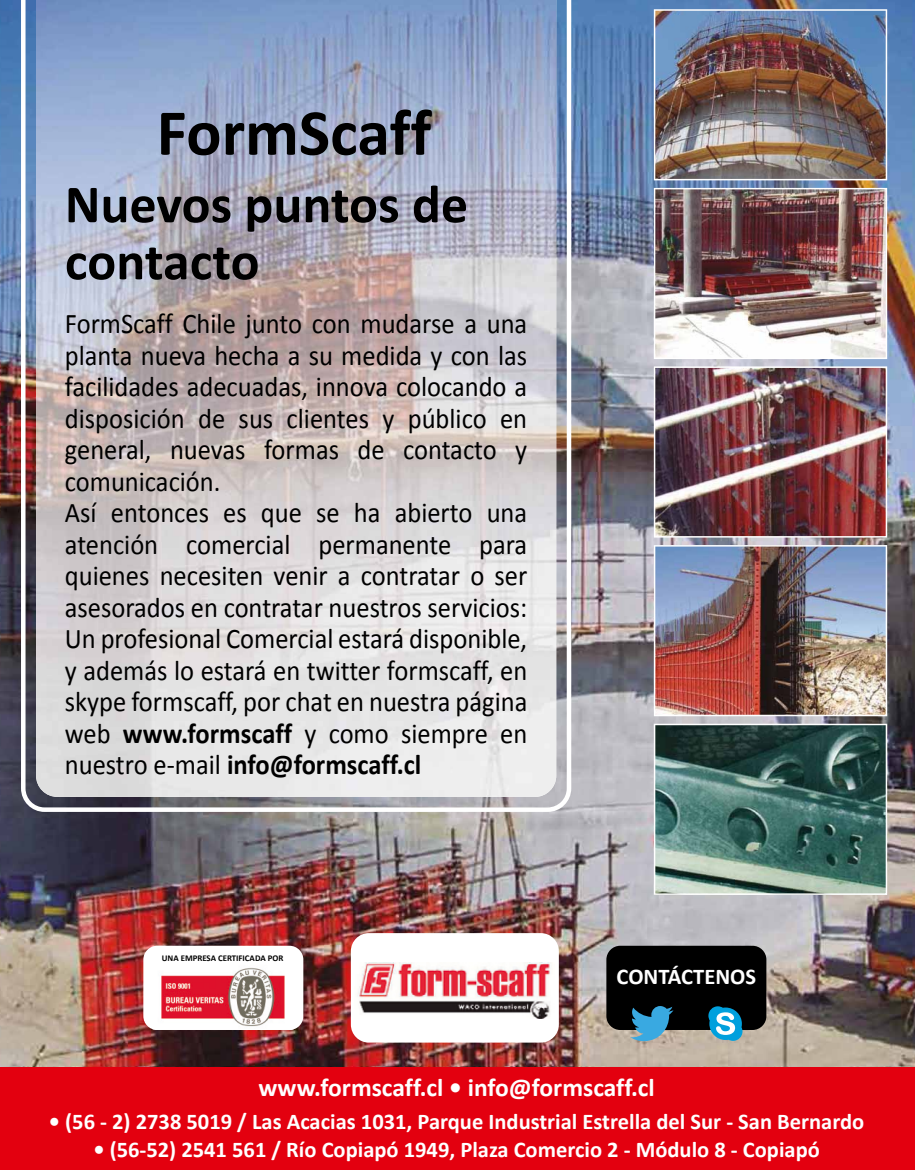
<style>
.page{position:relative;width:915px;height:1170px;background:#fff}
.page>*{position:absolute;margin:0;border:0;box-sizing:border-box;transform-origin:0 0}
.t1{font:700 66px "Calibri";color:#000}
.t2{font:700 54px/57px "Calibri";color:#000}
.t3{font:28.5px/31.5px "Calibri";color:#000;scale:.93 1}
.t4{font:700 25.5px "Calibri";color:#fff}
.t5{font:700 22.5px "Calibri";color:#fff}
.t6{font:700 8.85px "Calibri";color:#000}
.s1{font-weight:700}
</style>
<div class="page">
<img style="left:0;top:0;width:914px;height:1067px">
<img style="left:21px;top:0;width:550px;height:811px">
<img style="left:653px;top:9px;width:233px;height:171px">
<img style="left:653px;top:188px;width:233px;height:171px">
<img style="left:653px;top:545px;width:233px;height:171px">
<svg style="left:653px;top:723px;width:233px;height:171px;background:#4e716b"></svg>
<img style="left:653px;top:366px;width:233px;height:171px">
<div style="left:0;top:1067px;width:914px;height:102px;background:#e3000f"></div>
<div style="left:606px;top:945px;width:160px;height:84px;background:#000;border-radius:14px"></div>
<svg style="left:708px;top:1006px;width:34px;height:34px"></svg>
<svg style="left:630px;top:1006px;width:43px;height:35px"></svg>
<div style="left:143px;top:945px;width:160px;height:84px;background:#fff;border-radius:14px"></div>
<img style="left:152px;top:967px;width:133px;height:62px">
<div style="left:351px;top:933px;width:207px;height:109px;background:#fff;border-radius:18px"></div>
<img style="left:357px;top:962px;width:193px;height:55px">
<img style="left:36px;top:0;width:520px;height:796px">
<h1 class="t1" style="left:156px;top:92px;width:276px">FormScaff</h1>
<h2 class="t2" style="left:65px;top:173px;width:404px">Nuevos puntos de contacto</h2>
<p class="t3" style="left:65px;top:306px;width:498px">FormScaff Chile junto con mudarse a una planta nueva hecha a su medida y con las facilidades adecuadas, innova colocando a disposición de sus clientes y público en general, nuevas formas de contacto y comunicación.<br>Así entonces es que se ha abierto una atención comercial permanente para quienes necesiten venir a contratar o ser asesorados en contratar nuestros servicios:<br>Un profesional Comercial estará disponible, y además lo estará en twitter formscaff, en skype formscaff, por chat en nuestra página web <span class="s1">www.formscaff</span> y como siempre en nuestro e-mail <span class="s1">info@formscaff.cl</span></p>
<p class="t6" style="left:162px;top:952px;width:123px">UNA EMPRESA CERTIFICADA POR</p>
<p class="t5" style="left:616px;top:962px;width:141px">CONTÁCTENOS</p>
<p class="t4" style="left:258px;top:1072px;width:398px">www.formscaff.cl • info@formscaff.cl</p>
<p class="t5" style="left:49px;top:1107px;width:816px">• (56 - 2) 2738 5019 / Las Acacias 1031, Parque Industrial Estrella del Sur - San Bernardo</p>
<p class="t5" style="left:93px;top:1134px;width:727px">• (56-52) 2541 561 / Río Copiapó 1949, Plaza Comercio 2 - Módulo 8 - Copiapó</p>
</div>
